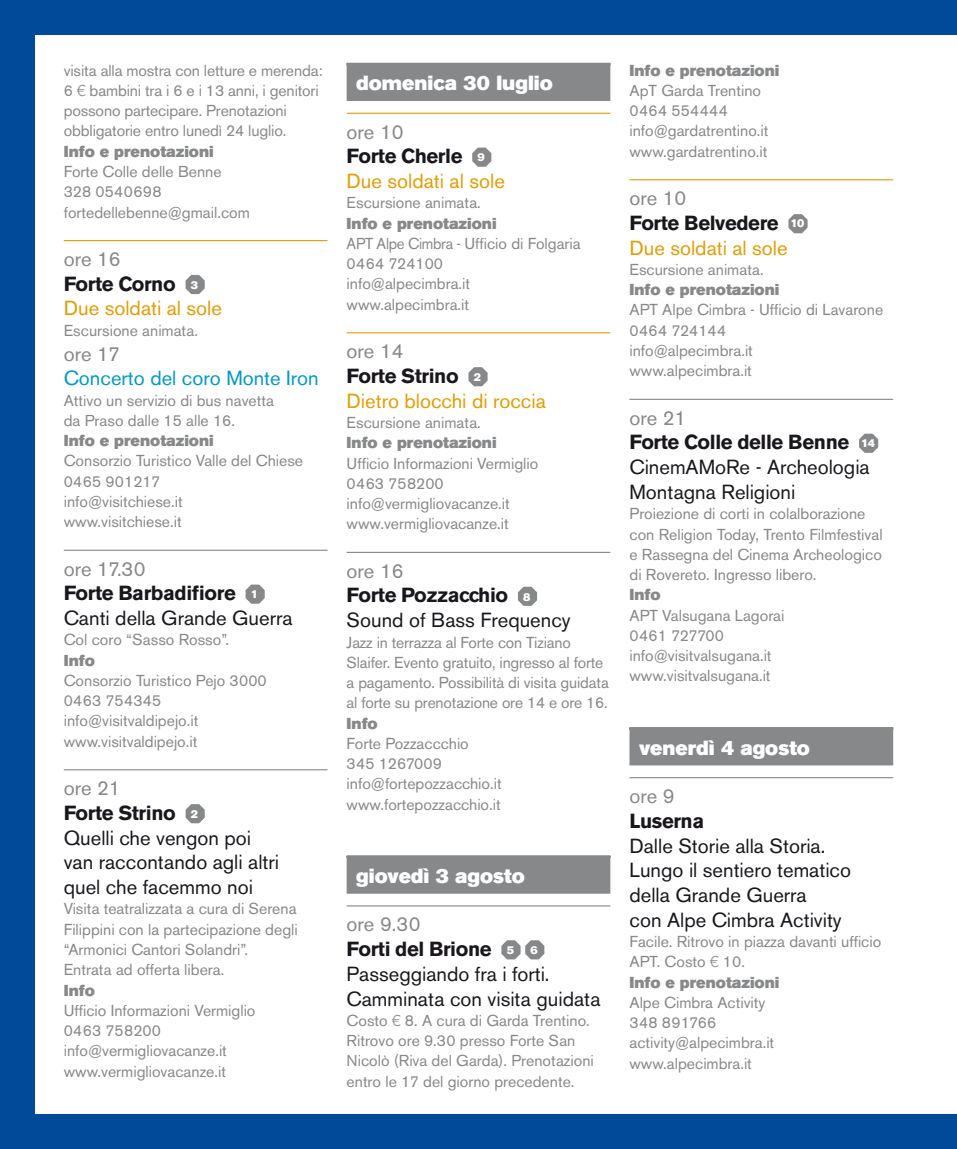
<style>
.page{position:relative;width:957px;height:1149px;background:#fff}
.page>*{position:absolute;margin:0;border:0;box-sizing:border-box;transform-origin:0 0}
.t1{font:20.25px/24.8px "Akzidenz Grotesk BE";color:#1a171c}
.t2{font:20.25px/24.8px "Akzidenz Grotesk BE";color:#e49c00}
.t3{font:20.25px "Akzidenz Grotesk BE Super";color:#fff}
.t4{font:700 20.25px/24.8px "Akzidenz Grotesk BE";letter-spacing:-.02em;color:#1a171c}
.t5{font:20.25px "Akzidenz Grotesk BE";color:#009ac6}
.t6{font:20.25px "Akzidenz Grotesk BE";color:#87888a}
.t7{font:15.75px/20.2px "Akzidenz Grotesk BE";color:#87888a}
.t8{font:15.75px "Akzidenz Grotesk BE Super";color:#87888a}
.t9{font:15.75px/20.2px "Akzidenz Grotesk BE";color:#87888a;scale:.95 1}
.t10{font:11.25px "Akzidenz Grotesk BE Super";color:#fff}
.s1{font-family:"Helvetica Neue LT Pro";font-weight:300}
.s2{color:#87888a}
.s3{font-weight:700;color:#1a171c}
.s4{font-family:"Akzidenz Grotesk BE Super";font-size:11.25px;color:#fff}
.s5{font-weight:700}
.s6{font-weight:400;color:#87888a}
.s7{font-family:"Akzidenz Grotesk BE Super";font-weight:400;font-size:11.25px;color:#fff}
</style>
<div class="page">
<div style="left:0;top:0;width:957px;height:1148px;background:#004a99"></div>
<div style="left:35px;top:35px;width:922px;height:1078px;background:#fff"></div>
<hr style="left:64px;top:240px;width:263px;height:1px;background:#e49c00">
<hr style="left:64px;top:549px;width:263px;height:1px;background:#87888a">
<hr style="left:64px;top:769px;width:263px;height:1px;background:#87888a">
<svg style="left:186px;top:275px;width:19px;height:19px"></svg>
<svg style="left:246px;top:584px;width:19px;height:19px"></svg>
<svg style="left:186px;top:804px;width:19px;height:19px"></svg>
<div style="left:347px;top:63px;width:263px;height:38px;background:#87888a"></div>
<hr style="left:347px;top:113px;width:263px;height:1px;background:#e49c00">
<hr style="left:347px;top:332px;width:263px;height:1px;background:#e49c00">
<hr style="left:347px;top:551px;width:263px;height:1px;background:#87888a">
<div style="left:347px;top:855px;width:263px;height:38px;background:#87888a"></div>
<hr style="left:347px;top:905px;width:263px;height:1px;background:#87888a">
<svg style="left:472px;top:147px;width:19px;height:20px"></svg>
<svg style="left:468px;top:367px;width:19px;height:19px"></svg>
<svg style="left:518px;top:586px;width:19px;height:19px"></svg>
<svg style="left:501px;top:940px;width:43px;height:19px"></svg>
<hr style="left:629px;top:179px;width:264px;height:1px;background:#e49c00">
<hr style="left:629px;top:398px;width:264px;height:2px;background:#87888a">
<div style="left:629px;top:727px;width:264px;height:38px;background:#87888a"></div>
<hr style="left:629px;top:776px;width:264px;height:2px;background:#87888a">
<svg style="left:788px;top:214px;width:19px;height:19px"></svg>
<svg style="left:859px;top:433px;width:19px;height:19px"></svg>
<p class="t7" style="left:64px;top:60px;width:260px">visita alla mostra con letture e merenda:<br>6 <span class="s1">€</span> bambini tra i 6 e i 13 anni, i genitori possono partecipare. Prenotazioni obbligatorie entro lunedì 24 luglio.</p>
<p class="t8" style="left:64px;top:142px;width:152px">Info e prenotazioni</p>
<p class="t7" style="left:64px;top:161px;width:188px">Forte Colle delle Benne<br>328 0540698 fortedellebenne@gmail.com</p>
<p class="t2" style="left:64px;top:246px;width:160px"><span class="s2">ore 16<br></span><span class="s3">Forte Corno</span> <span class="s4">3<br></span>Due soldati al sole</p>
<p class="t7" style="left:64px;top:320px;width:136px">Escursione animata.</p>
<p class="t6" style="left:64px;top:341px;width:58px">ore 17</p>
<p class="t5" style="left:64px;top:366px;width:256px">Concerto del coro Monte Iron</p>
<p class="t7" style="left:64px;top:390px;width:212px">Attivo un servizio di bus navetta da Praso dalle 15 alle 16.</p>
<p class="t8" style="left:64px;top:431px;width:152px">Info e prenotazioni</p>
<p class="t7" style="left:64px;top:450px;width:241px">Consorzio Turistico Valle del Chiese<br>0465 901217<br>info@visitchiese.it www.visitchiese.it</p>
<p class="t1" style="left:64px;top:556px;width:230px"><span class="s2">ore 17.30<br></span><span class="s5">Forte Barbadifiore</span> <span class="s4">1<br></span>Canti della Grande Guerra</p>
<p class="t7" style="left:64px;top:629px;width:167px">Col coro “Sasso Rosso”.</p>
<p class="t8" style="left:64px;top:650px;width:33px">Info</p>
<p class="t7" style="left:64px;top:670px;width:204px">Consorzio Turistico Pejo 3000<br>0463 754345 info@visitvaldipejo.it www.visitvaldipejo.it</p>
<p class="t1" style="left:64px;top:775px;width:217px"><span class="s2">ore 21<br></span><span class="s5">Forte Strino</span> <span class="s4">2<br></span>Quelli che vengon poi van raccontando agli altri quel che facemmo noi</p>
<p class="t7" style="left:64px;top:898px;width:235px">Visita teatralizzata a cura di Serena Filippini con la partecipazione degli “Armonici Cantori Solandri”.<br>Entrata ad offerta libera.</p>
<p class="t8" style="left:64px;top:980px;width:33px">Info</p>
<p class="t7" style="left:64px;top:999px;width:193px">Ufficio Informazioni Vermiglio<br>0463 758200 info@vermigliovacanze.it www.vermigliovacanze.it</p>
<p class="t3" style="left:356px;top:71px;width:198px">domenica 30 luglio</p>
<p class="t2" style="left:347px;top:119px;width:160px"><span class="s2">ore 10<br></span><span class="s3">Forte Cherle</span> <span class="s4">9<br></span>Due soldati al sole</p>
<p class="t7" style="left:347px;top:193px;width:136px">Escursione animata.</p>
<p class="t8" style="left:347px;top:214px;width:152px">Info e prenotazioni</p>
<p class="t9" style="left:347px;top:233px;width:248px">APT Alpe Cimbra - Ufficio di Folgaria<br>0464 724100<br>info@alpecimbra.it www.alpecimbra.it</p>
<p class="t2" style="left:347px;top:338px;width:201px"><span class="s2">ore 14<br></span><span class="s3">Forte Strino</span> <span class="s4">2<br></span>Dietro blocchi di roccia</p>
<p class="t7" style="left:347px;top:412px;width:136px">Escursione animata.</p>
<p class="t8" style="left:347px;top:433px;width:152px">Info e prenotazioni</p>
<p class="t7" style="left:347px;top:453px;width:193px">Ufficio Informazioni Vermiglio<br>0463 758200 info@vermigliovacanze.it www.vermigliovacanze.it</p>
<p class="t1" style="left:347px;top:558px;width:226px"><span class="s2">ore 16<br></span><span class="s5">Forte Pozzacchio</span> <span class="s4">8<br></span>Sound of Bass Frequency</p>
<p class="t7" style="left:347px;top:631px;width:264px">Jazz in terrazza al Forte con Tiziano Slaifer. Evento gratuito, ingresso al forte a pagamento. Possibilità di visita guidata al forte su prenotazione ore 14 e ore 16.</p>
<p class="t8" style="left:347px;top:713px;width:33px">Info</p>
<p class="t7" style="left:347px;top:733px;width:156px">Forte Pozzaccchio<br>345 1267009 info@fortepozzacchio.it www.fortepozzacchio.it</p>
<p class="t3" style="left:356px;top:863px;width:170px">giovedì 3 agosto</p>
<p class="t4" style="left:347px;top:911px;width:169px"><span class="s6">ore 9.30<br></span>Forti del Brione <span class="s7">5</span></p>
<p class="t10" style="left:530px;top:943px;width:9px">6</p>
<p class="t1" style="left:347px;top:961px;width:255px">Passeggiando fra i forti.<br>Camminata con visita guidata</p>
<p class="t7" style="left:347px;top:1009px;width:249px">Costo <span class="s1">€</span> 8. A cura di Garda Trentino.<br>Ritrovo ore 9.30 presso Forte San Nicolò (Riva del Garda). Prenotazioni entro le 17 del giorno precedente.</p>
<p class="t8" style="left:629px;top:61px;width:152px">Info e prenotazioni</p>
<p class="t7" style="left:629px;top:80px;width:140px">ApT Garda Trentino<br>0464 554444 info@gardatrentino.it www.gardatrentino.it</p>
<p class="t2" style="left:629px;top:186px;width:176px"><span class="s2">ore 10<br></span><span class="s3">Forte Belvedere</span> <span class="s4">10<br></span>Due soldati al sole</p>
<p class="t7" style="left:629px;top:259px;width:136px">Escursione animata.</p>
<p class="t8" style="left:629px;top:280px;width:152px">Info e prenotazioni</p>
<p class="t7" style="left:629px;top:300px;width:255px">APT Alpe Cimbra - Ufficio di Lavarone<br>0464 724144<br>info@alpecimbra.it<br>www.alpecimbra.it</p>
<p class="t1" style="left:629px;top:405px;width:247px"><span class="s2">ore 21<br></span><span class="s5">Forte Colle delle Benne</span> <span class="s4">14<br></span>CinemAMoRe - Archeologia<br>Montagna Religioni</p>
<p class="t7" style="left:629px;top:503px;width:255px">Proiezione di corti in colalborazione con Religion Today, Trento Filmfestival e Rassegna del Cinema Archeologico di Rovereto. Ingresso libero.</p>
<p class="t8" style="left:629px;top:585px;width:33px">Info</p>
<p class="t7" style="left:629px;top:605px;width:156px">APT Valsugana Lagorai<br>0461 727700 info@visitvalsugana.it www.visitvalsugana.it</p>
<p class="t3" style="left:639px;top:735px;width:172px">venerdì 4 agosto</p>
<p class="t6" style="left:629px;top:783px;width:47px">ore 9</p>
<p class="t4" style="left:629px;top:808px;width:76px">Luserna</p>
<p class="t1" style="left:629px;top:832px;width:223px">Dalle Storie alla Storia.<br>Lungo il sentiero tematico della Grande Guerra<br>con Alpe Cimbra Activity</p>
<p class="t7" style="left:629px;top:931px;width:253px">Facile. Ritrovo in piazza davanti ufficio<br>APT. Costo <span class="s1">€</span> 10.</p>
<p class="t8" style="left:629px;top:972px;width:152px">Info e prenotazioni</p>
<p class="t7" style="left:629px;top:992px;width:146px">Alpe Cimbra Activity<br>348 891766 activity@alpecimbra.it www.alpecimbra.it</p>
</div>
